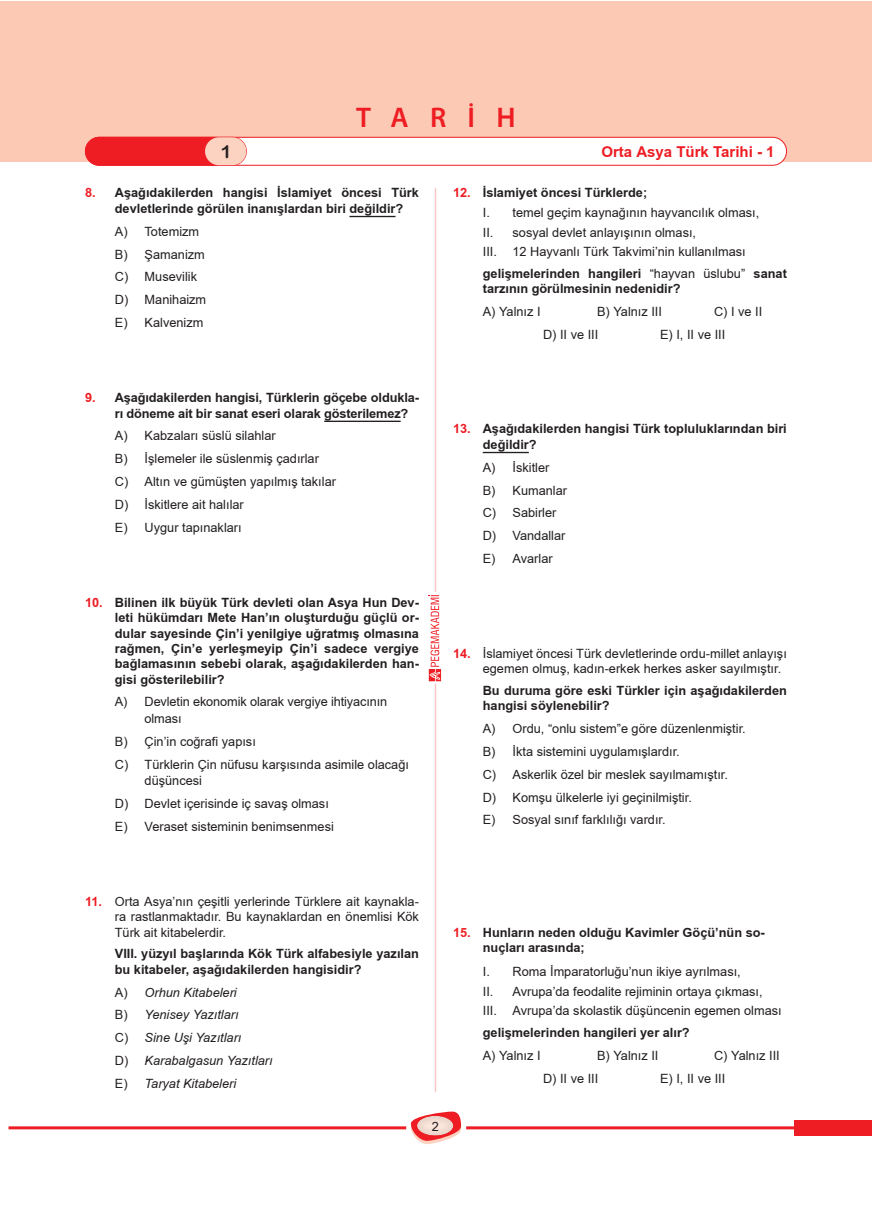
<style>
.page{position:relative;width:872px;height:1212px;background:#fff}
.page>*{position:absolute;margin:0;border:0;box-sizing:border-box;transform-origin:0 0}
.t1{font:600 28.5px "Myriad Pro";letter-spacing:.75em;color:#ee1d23}
.t2{font:18px "Arial Rounded MT Bold";color:#231f20}
.t3{font:700 15px "TR Arial";color:#ee1d23}
.soru_koku{font:700 12.75px/15.3px "TR Arial";color:#231f20}
.ABC{font:12.75px/16.5px "TR Arial";color:#231f20}
.onculler{font:12.75px "TR Arial";color:#231f20}
.soru_koku-2{font:12.75px/15.3px "TR Arial";color:#231f20;text-align:justify}
.ABC-2{font:italic 12.75px "TR Arial";color:#231f20}
._3_secenek{font:12.75px "TR Arial";color:#231f20}
._3_secenek_alti{font:12.75px "TR Arial";color:#231f20}
.s1{color:#ee1d23}
.s2{font-weight:400}
.s3{font-weight:700;color:#ee1d23}
.s4{font-style:normal}
</style>
<div class="page">
<div style="left:850px;top:1px;width:22px;height:161px;background:#fcc9b4"></div>
<div style="left:0;top:1px;width:850px;height:161px;background:#fcc9b4"></div>
<hr style="left:435px;top:188px;width:1px;height:904px;background:#ee1d23">
<svg style="left:428px;top:592px;width:14px;height:92px"></svg>
<svg style="left:428px;top:595px;width:13px;height:86px"></svg>
<div style="left:85px;top:137px;width:701px;height:28px;background:#fff;border-radius:14px"></div>
<div style="left:85px;top:137px;width:702px;height:29px;border:1px solid #ee1d23;border-radius:14px"></div>
<div style="left:85px;top:137px;width:161px;height:28px;background:#ee1d23;border-radius:14px"></div>
<div style="left:85px;top:137px;width:162px;height:29px;border:1px solid #ee1d23;border-radius:14px"></div>
<div style="left:205px;top:137px;width:41px;height:28px;background:#fcd2c0;border-radius:14px"></div>
<hr style="left:9px;top:1126px;width:397px;height:3px;background:#ee1d23">
<hr style="left:466px;top:1126px;width:329px;height:3px;background:#ee1d23">
<svg style="left:414px;top:1136px;width:41px;height:8px"></svg>
<div style="left:408px;top:1106px;width:54px;height:30px;background:#231f20;opacity:.35"></div>
<div style="left:794px;top:1120px;width:56px;height:16px;background:#ee1d23"></div>
<div style="left:850px;top:1120px;width:22px;height:16px;background:#ee1d23"></div>
<hr style="left:349px;top:216px;width:46px;height:1px;background:#231f20">
<hr style="left:324px;top:421px;width:77px;height:1px;background:#231f20">
<hr style="left:483px;top:452px;width:46px;height:1px;background:#231f20">
<h1 class="t1" style="left:356px;top:99px;width:161px">TARİH</h1>
<h2 class="t2" style="left:221px;top:141px;width:12px">1</h2>
<p class="t3" style="left:601px;top:141px;width:175px">Orta Asya Türk Tarihi - 1</p>
<p class="soru_koku" style="left:115px;top:185px;width:306px;text-indent:-30px"><span class="s1">8.</span> Aşağıdakilerden hangisi İslamiyet öncesi Türk devletlerinde görülen inanışlardan biri değildir?</p>
<p class="ABC" style="left:115px;top:223px;width:86px">A) Totemizm</p>
<p class="ABC" style="left:115px;top:246px;width:91px">B) Şamanizm</p>
<p class="ABC" style="left:115px;top:269px;width:84px">C) Musevilik</p>
<p class="ABC" style="left:115px;top:291px;width:93px">D) Manihaizm</p>
<p class="ABC" style="left:115px;top:314px;width:90px">E) Kalvenizm</p>
<p class="soru_koku" style="left:115px;top:390px;width:306px;text-indent:-30px"><span class="s1">9.</span> Aşağıdakilerden hangisi, Türklerin göçebe oldukla&shy;rı döneme ait bir sanat eseri olarak gösterilemez?</p>
<p class="ABC" style="left:115px;top:428px;width:162px">A) Kabzaları süslü silahlar</p>
<p class="ABC" style="left:115px;top:450px;width:206px">B) İşlemeler ile süslenmiş çadırlar</p>
<p class="ABC" style="left:115px;top:473px;width:223px">C) Altın ve gümüşten yapılmış takılar</p>
<p class="ABC" style="left:115px;top:496px;width:130px">D) İskitlere ait halılar</p>
<p class="ABC" style="left:115px;top:519px;width:128px">E) Uygur tapınakları</p>
<p class="soru_koku" style="left:115px;top:595px;width:306px;text-align:justify;text-indent:-30px"><span class="s1">10.</span> Bilinen ilk büyük Türk devleti olan Asya Hun Dev&shy;leti hükümdarı Mete Han’ın oluşturduğu güçlü or&shy;dular sayesinde Çin’i yenilgiye uğratmış olmasına rağmen, Çin’e yerleşmeyip Çin’i sadece vergiye bağlamasının sebebi olarak, aşağıdakilerden han&shy;gisi gösterilebilir?</p>
<p class="ABC" style="left:145px;top:694px;width:244px;text-indent:-30px">A) Devletin ekonomik olarak vergiye ihtiyacının olması</p>
<p class="ABC" style="left:115px;top:733px;width:143px">B) Çin’in coğrafi yapısı</p>
<p class="ABC" style="left:145px;top:756px;width:266px;text-indent:-30px">C) Türklerin Çin nüfusu karşısında asimile olacağı düşüncesi</p>
<p class="ABC" style="left:115px;top:795px;width:215px">D) Devlet içerisinde iç savaş olması</p>
<p class="ABC" style="left:115px;top:818px;width:220px">E) Veraset sisteminin benimsenmesi</p>
<p class="soru_koku" style="left:453px;top:185px;width:196px"><span class="s1">12.</span> İslamiyet öncesi Türklerde;</p>
<p class="onculler" style="left:483px;top:204px;width:278px">I. temel geçim kaynağının hayvancılık olması,</p>
<p class="onculler" style="left:483px;top:223px;width:215px">II. sosyal devlet anlayışının olması,</p>
<p class="onculler" style="left:483px;top:243px;width:264px">III. 12 Hayvanlı Türk Takvimi’nin kullanılması</p>
<p class="soru_koku" style="left:483px;top:266px;width:306px">gelişmelerinden hangileri <span class="s2">“hayvan üslubu”</span> sanat tarzının görülmesinin nedenidir?</p>
<p class="_3_secenek" style="left:483px;top:303px;width:59px">A) Yalnız I</p>
<p class="_3_secenek" style="left:597px;top:303px;width:66px">B) Yalnız III</p>
<p class="_3_secenek" style="left:714px;top:303px;width:50px">C) I ve II</p>
<p class="_3_secenek_alti" style="left:543px;top:326px;width:57px">D) II ve III</p>
<p class="_3_secenek_alti" style="left:660px;top:326px;width:67px">E) I, II ve III</p>
<p class="soru_koku" style="left:483px;top:421px;width:305px;text-indent:-30px"><span class="s1">13.</span> Aşağıdakilerden hangisi Türk topluluklarından biri değildir?</p>
<p class="ABC" style="left:483px;top:459px;width:68px">A) İskitler</p>
<p class="ABC" style="left:483px;top:482px;width:86px">B) Kumanlar</p>
<p class="ABC" style="left:483px;top:505px;width:75px">C) Sabirler</p>
<p class="ABC" style="left:483px;top:527px;width:84px">D) Vandallar</p>
<p class="ABC" style="left:483px;top:550px;width:71px">E) Avarlar</p>
<p class="soru_koku-2" style="left:483px;top:645px;width:306px;text-indent:-30px"><span class="s3">14.</span> İslamiyet öncesi Türk devletlerinde ordu-millet anlayışı egemen olmuş, kadın-erkek herkes asker sayılmıştır.</p>
<p class="soru_koku" style="left:483px;top:683px;width:306px">Bu duruma göre eski Türkler için aşağıdakilerden hangisi söylenebilir?</p>
<p class="ABC" style="left:483px;top:720px;width:264px">A) Ordu, “onlu sistem”e göre düzenlenmiştir.</p>
<p class="ABC" style="left:483px;top:743px;width:198px">B) İkta sistemini uygulamışlardır.</p>
<p class="ABC" style="left:483px;top:766px;width:247px">C) Askerlik özel bir meslek sayılmamıştır.</p>
<p class="ABC" style="left:483px;top:789px;width:211px">D) Komşu ülkelerle iyi geçinilmiştir.</p>
<p class="ABC" style="left:483px;top:812px;width:184px">E) Sosyal sınıf farklılığı vardır.</p>
<p class="soru_koku-2" style="left:115px;top:894px;width:306px;text-indent:-30px"><span class="s3">11.</span> Orta Asya’nın çeşitli yerlerinde Türklere ait kaynakla&shy;ra rastlanmaktadır. Bu kaynaklardan en önemlisi Kök Türk ait kitabelerdir.</p>
<p class="soru_koku" style="left:115px;top:946px;width:306px">VIII. yüzyıl başlarında Kök Türk alfabesiyle yazılan bu kitabeler, aşağıdakilerden hangisidir?</p>
<p class="ABC-2" style="left:115px;top:983px;width:123px"><span class="s4">A)</span> Orhun Kitabeleri</p>
<p class="ABC-2" style="left:115px;top:1006px;width:125px"><span class="s4">B)</span> Yenisey Yazıtları</p>
<p class="ABC-2" style="left:115px;top:1029px;width:128px"><span class="s4">C)</span> Sine Uşi Yazıtları</p>
<p class="ABC-2" style="left:115px;top:1052px;width:159px"><span class="s4">D)</span> Karabalgasun Yazıtları</p>
<p class="ABC-2" style="left:115px;top:1075px;width:123px"><span class="s4">E)</span> Taryat Kitabeleri</p>
<p class="soru_koku-2" style="left:432px;top:1118px;width:9px">2</p>
<p class="soru_koku" style="left:483px;top:925px;width:283px;text-indent:-30px"><span class="s1">15.</span> Hunların neden olduğu Kavimler Göçü’nün so&shy;nuçları arasında;</p>
<p class="onculler" style="left:483px;top:963px;width:259px">I. Roma İmparatorluğu’nun ikiye ayrılması,</p>
<p class="onculler" style="left:483px;top:983px;width:281px">II. Avrupa’da feodalite rejiminin ortaya çıkması,</p>
<p class="onculler" style="left:483px;top:1002px;width:300px">III. Avrupa’da skolastik düşüncenin egemen olması</p>
<p class="soru_koku" style="left:483px;top:1025px;width:208px">gelişmelerinden hangileri yer alır?</p>
<p class="_3_secenek" style="left:483px;top:1047px;width:59px">A) Yalnız I</p>
<p class="_3_secenek" style="left:597px;top:1047px;width:63px">B) Yalnız II</p>
<p class="_3_secenek" style="left:714px;top:1047px;width:67px">C) Yalnız III</p>
<p class="_3_secenek_alti" style="left:543px;top:1070px;width:57px">D) II ve III</p>
<p class="_3_secenek_alti" style="left:660px;top:1070px;width:67px">E) I, II ve III</p>
</div>
